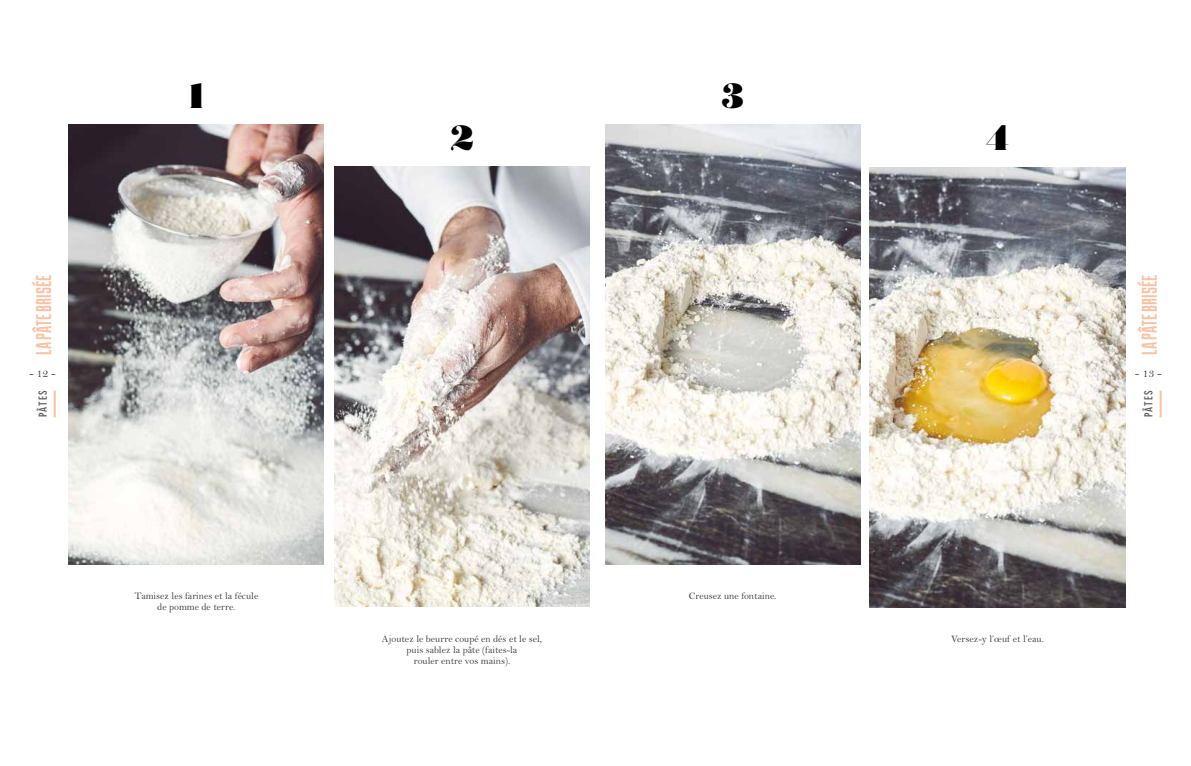
<style>
.page{position:relative;width:1191px;height:766px;background:#fff}
.page>*{position:absolute;margin:0;border:0;box-sizing:border-box;transform-origin:0 0}
.t1{font:35px "Acta Poster";color:#000}
.t2{font:21.2px "Duke Fill";color:#f9c2a3}
.t3{font:12px "Bell MT Std";color:#3a3a39}
.t4{font:700 condensed 11px "DIN Neuzeit Grotesk Std";letter-spacing:.105em;color:#565655}
.t5{font:10px/11px "Bell MT Std";color:#3a3a39;text-align:center}
</style>
<div class="page">
<img style="left:69px;top:125px;width:255px;height:439px">
<hr style="left:54px;top:390px;width:2px;height:27px;background:#f9c2a3">
<img style="left:334px;top:167px;width:255px;height:439px">
<img style="left:870px;top:167px;width:255px;height:440px">
<img style="left:605px;top:125px;width:255px;height:439px">
<hr style="left:1159px;top:390px;width:2px;height:27px;background:#f9c2a3">
<h2 class="t2" style="left:31px;top:354px;width:82px;rotate:-90deg">LA PÂTE BRISÉE</h2>
<p class="t4" style="left:36px;top:417px;width:28px;rotate:-90deg">PÂTES</p>
<p class="t3" style="left:29px;top:366px;width:28px">- 12 -</p>
<h1 class="t1" style="left:190px;top:74px;width:15px">1</h1>
<p class="t5" style="left:134px;top:590px;width:125px">Tamisez les farines et la fécule de pomme de terre.</p>
<h1 class="t1" style="left:450px;top:117px;width:25px">2</h1>
<p class="t5" style="left:382px;top:633px;width:162px">Ajoutez le beurre coupé en dés et le sel, puis sablez la pâte (faites-la<br>rouler entre vos mains).</p>
<h1 class="t1" style="left:721px;top:74px;width:24px">3</h1>
<p class="t5" style="left:689px;top:590px;width:89px">Creusez une fontaine.</p>
<h1 class="t1" style="left:985px;top:117px;width:25px">4</h1>
<p class="t5" style="left:951px;top:633px;width:94px">Versez-y l’œuf et l’eau.</p>
<h2 class="t2" style="left:1137px;top:354px;width:82px;rotate:-90deg">LA PÂTE BRISÉE</h2>
<p class="t4" style="left:1142px;top:417px;width:28px;rotate:-90deg">PÂTES</p>
<p class="t3" style="left:1135px;top:366px;width:28px">- 13 -</p>
</div>
